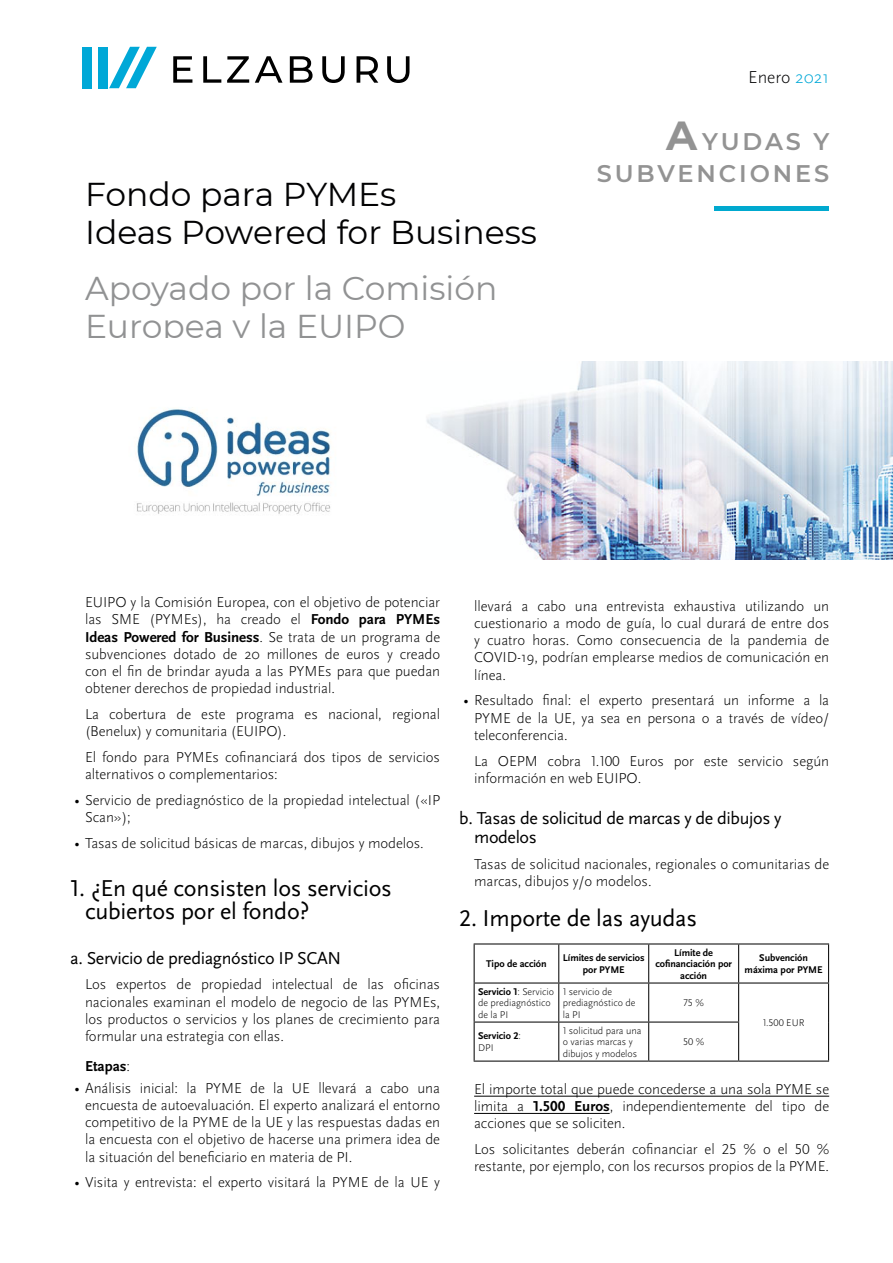
<style>
.page{position:relative;width:893px;height:1263px;background:#fff}
.page>*{position:absolute;margin:0;border:0;box-sizing:border-box;transform-origin:0 0}
.t1{font:33px/37.5px "Montserrat";color:#020203}
.t2{font:33px/37.5px "Montserrat";color:#919293}
.t3{font:24px/22.5px "Scala Sans Pro";letter-spacing:-.01em;color:#000}
.t4{font:600 24px/31.5px "Montserrat";letter-spacing:.12em;color:#939393;text-align:right}
.t5{font:18px/19.5px "Scala Sans Pro";letter-spacing:-.02em;color:#000}
.t6{font:300 18px "Scala Sans Pro";color:#020203}
.t7{font:300 15px/17.2px "Scala Sans Pro";letter-spacing:-.005em;color:#000;text-align:justify}
.t8{font:700 15px "Scala Sans Pro";letter-spacing:-.005em;color:#000}
.t9{font:300 10.2px/11.7px "Scala Sans Pro";letter-spacing:-.005em;color:#000}
.t10{font:700 10.2px/11.7px "Scala Sans Pro";letter-spacing:-.005em;color:#000;text-align:center}
.s1{color:#00a8d7}
.s2{font-weight:700;font-size:40.5px}
.s3{font-weight:700}
.s4{font-weight:400}
.s5{font-weight:300}
</style>
<div class="page">
<div style="left:82px;top:47px;width:9px;height:41px;background:#00a8d7"></div>
<div style="left:98px;top:47px;width:9px;height:41px;background:#00a8d7"></div>
<svg style="left:109px;top:47px;width:48px;height:41px"></svg>
<svg style="left:173px;top:56px;width:19px;height:27px"></svg>
<svg style="left:203px;top:56px;width:18px;height:27px"></svg>
<svg style="left:227px;top:56px;width:22px;height:27px"></svg>
<svg style="left:255px;top:56px;width:27px;height:27px"></svg>
<svg style="left:290px;top:56px;width:23px;height:27px"></svg>
<svg style="left:322px;top:56px;width:23px;height:27px"></svg>
<svg style="left:357px;top:56px;width:21px;height:27px"></svg>
<svg style="left:387px;top:56px;width:22px;height:27px"></svg>
<img style="left:426px;top:361px;width:467px;height:198px">
<hr style="left:474px;top:1096px;width:355px;height:1px;background:#000">
<hr style="left:474px;top:1113px;width:136px;height:1px;background:#000">
<hr style="left:474px;top:943px;width:85px;height:1px;background:#000">
<hr style="left:474px;top:944px;width:1px;height:38px;background:#000">
<hr style="left:559px;top:943px;width:90px;height:1px;background:#000">
<hr style="left:558px;top:944px;width:1px;height:38px;background:#000">
<hr style="left:649px;top:943px;width:90px;height:1px;background:#000">
<hr style="left:648px;top:944px;width:1px;height:38px;background:#000">
<hr style="left:739px;top:943px;width:90px;height:1px;background:#000">
<hr style="left:738px;top:944px;width:1px;height:38px;background:#000">
<hr style="left:828px;top:944px;width:1px;height:38px;background:#000">
<hr style="left:474px;top:982px;width:85px;height:1px;background:#000">
<hr style="left:474px;top:983px;width:1px;height:38px;background:#000">
<hr style="left:559px;top:982px;width:90px;height:1px;background:#000">
<hr style="left:558px;top:983px;width:1px;height:38px;background:#000">
<hr style="left:649px;top:982px;width:90px;height:1px;background:#000">
<hr style="left:648px;top:983px;width:1px;height:38px;background:#000">
<hr style="left:739px;top:982px;width:90px;height:1px;background:#000">
<hr style="left:738px;top:983px;width:1px;height:38px;background:#000">
<hr style="left:828px;top:983px;width:1px;height:39px;background:#000">
<hr style="left:474px;top:1021px;width:85px;height:1px;background:#000">
<hr style="left:474px;top:1022px;width:1px;height:38px;background:#000">
<hr style="left:559px;top:1021px;width:90px;height:1px;background:#000">
<hr style="left:558px;top:1022px;width:1px;height:38px;background:#000">
<hr style="left:649px;top:1021px;width:90px;height:1px;background:#000">
<hr style="left:648px;top:1022px;width:1px;height:38px;background:#000">
<hr style="left:738px;top:1022px;width:1px;height:38px;background:#000">
<hr style="left:828px;top:1022px;width:1px;height:38px;background:#000">
<hr style="left:474px;top:1060px;width:85px;height:1px;background:#000">
<hr style="left:559px;top:1060px;width:90px;height:1px;background:#000">
<hr style="left:649px;top:1060px;width:90px;height:1px;background:#000">
<hr style="left:739px;top:1060px;width:90px;height:1px;background:#000">
<hr style="left:714px;top:207px;width:115px;height:4px;background:#00a9cf">
<img style="left:137px;top:409px;width:194px;height:105px">
<h1 class="t1" style="left:85px;top:175px;width:453px">Fondo para PYMEs<br>Ideas Powered for Business</h1>
<h1 class="t2" style="left:85px;top:268px;width:414px">Apoyado por la Comisión<br>Europea y la EUIPO</h1>
<p class="t6" style="left:748px;top:66px;width:82px">Enero <span class="s1">2021</span></p>
<h2 class="t4" style="left:597px;top:125px;width:234px"><span class="s2">A</span>YUDAS Y<br>SUBVENCIONES</h2>
<p class="t7" style="left:85px;top:594px;width:357px">EUIPO y la Comisión Europea, con el objetivo de potenciar las SME (PYMEs), ha creado el <span class="s3">Fondo para PYMEs Ideas Powered for Business</span>. Se trata de un programa de subvenciones dotado de 20 millones de euros y creado con el fin de brindar ayuda a las PYMEs para que puedan obtener derechos de propiedad industrial.</p>
<p class="t7" style="left:85px;top:706px;width:357px">La cobertura de este programa es nacional, regional (Benelux) y comunitaria (EUIPO).</p>
<p class="t7" style="left:85px;top:749px;width:357px">El fondo para PYMEs cofinanciará dos tipos de servicios alternativos o complementarios:</p>
<p class="t7" style="left:85px;top:792px;width:357px;text-indent:-11px"><span class="s4">•</span> Servicio de prediagnóstico de la propiedad intelectual («IP<br>Scan»);</p>
<p class="t7" style="left:74px;top:835px;width:351px"><span class="s4">•</span> Tasas de solicitud básicas de marcas, dibujos y modelos.</p>
<h2 class="t3" style="left:85px;top:877px;width:308px;text-indent:-15px">1. ¿En qué consisten los servicios cubiertos por el fondo?</h2>
<p class="t5" style="left:70px;top:948px;width:272px">a. Servicio de prediagnóstico IP SCAN</p>
<p class="t7" style="left:85px;top:976px;width:357px">Los expertos de propiedad intelectual de las oficinas nacionales examinan el modelo de negocio de las PYMEs, los productos o servicios y los planes de crecimiento para formular una estrategia con ellas.</p>
<p class="t8" style="left:85px;top:1057px;width:46px">Etapas<span class="s5">:</span></p>
<p class="t7" style="left:85px;top:1079px;width:357px;text-indent:-11px"><span class="s4">•</span> Análisis inicial: la PYME de la UE llevará a cabo una encuesta de autoevaluación. El experto analizará el entorno competitivo de la PYME de la UE y las respuestas dadas en la encuesta con el objetivo de hacerse una primera idea de la situación del beneficiario en materia de PI.</p>
<p class="t7" style="left:74px;top:1174px;width:367px"><span class="s4">•</span> Visita y entrevista: el experto visitará la PYME de la UE y</p>
<p class="t7" style="left:474px;top:597px;width:357px">llevará a cabo una entrevista exhaustiva utilizando un cuestionario a modo de guía, lo cual durará de entre dos y cuatro horas. Como consecuencia de la pandemia de COVID-19, podrían emplearse medios de comunicación en línea.</p>
<p class="t7" style="left:474px;top:692px;width:357px;text-indent:-11px"><span class="s4">•</span> Resultado final: el experto presentará un informe a la PYME de la UE, ya sea en persona o a través de vídeo/ teleconferencia.</p>
<p class="t7" style="left:474px;top:752px;width:357px">La OEPM cobra 1.100 Euros por este servicio según información en web EUIPO.</p>
<p class="t5" style="left:474px;top:808px;width:309px;text-indent:-15px">b. Tasas de solicitud de marcas y de dibujos y modelos</p>
<p class="t7" style="left:474px;top:855px;width:357px">Tasas de solicitud nacionales, regionales o comunitarias de marcas, dibujos y/o modelos.</p>
<h2 class="t3" style="left:459px;top:906px;width:239px">2. Importe de las ayudas</h2>
<p class="t10" style="left:486px;top:958px;width:62px">Tipo de acción</p>
<p class="t10" style="left:563px;top:952px;width:83px">Límites de servicios por PYME</p>
<p class="t10" style="left:655px;top:946px;width:78px">Límite de cofinanciación por acción</p>
<p class="t10" style="left:745px;top:952px;width:80px">Subvención máxima por PYME</p>
<p class="t9" style="left:478px;top:985px;width:77px"><span class="s3">Servicio 1</span>: Servicio de prediagnóstico de la PI</p>
<p class="t9" style="left:563px;top:985px;width:74px">1 servicio de prediagnóstico de la PI</p>
<p class="t9" style="left:683px;top:997px;width:22px">75 %</p>
<p class="t9" style="left:763px;top:1017px;width:43px">1.500 EUR</p>
<p class="t10" style="left:478px;top:1030px;width:44px;text-align:left">Servicio 2<span class="s5">:<br>DPI</span></p>
<p class="t9" style="left:563px;top:1024px;width:80px">1 solicitud para una o varias marcas y dibujos y modelos</p>
<p class="t9" style="left:683px;top:1036px;width:23px">50 %</p>
<p class="t7" style="left:474px;top:1080px;width:357px">El importe total que puede concederse a una sola PYME se limita a <span class="s3">1.500 Euros</span>, independientemente del tipo de acciones que se soliciten.</p>
<p class="t7" style="left:474px;top:1140px;width:357px">Los solicitantes deberán cofinanciar el 25 % o el 50 % restante, por ejemplo, con los recursos propios de la PYME.</p>
</div>
